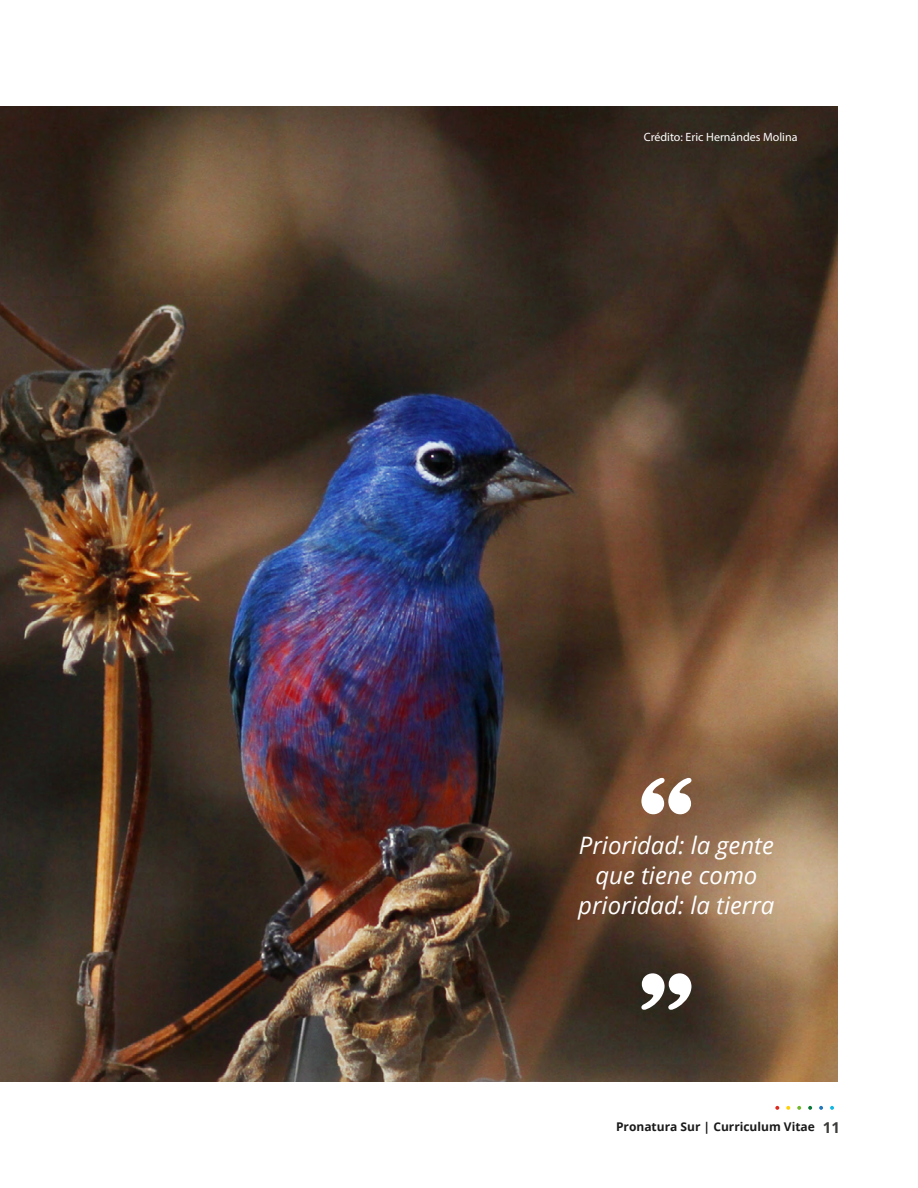
<style>
.page{position:relative;width:918px;height:1188px;background:#fff}
.page>*{position:absolute;margin:0;border:0;box-sizing:border-box;transform-origin:0 0}
.t1{font:italic 24px/30px "Open Sans";color:#fff;text-align:center}
.t2{font:700 12px "Open Sans";color:#1a1a1a}
.t3{font:12px "Myriad Pro";color:#fff}
.s1{font-size:15px;color:#3c3c3b}
</style>
<div class="page">
<svg style="left:775px;top:1106px;width:4px;height:4px"></svg>
<svg style="left:786px;top:1106px;width:4px;height:4px"></svg>
<svg style="left:797px;top:1106px;width:4px;height:4px"></svg>
<svg style="left:808px;top:1106px;width:4px;height:4px"></svg>
<svg style="left:819px;top:1106px;width:4px;height:4px"></svg>
<svg style="left:830px;top:1106px;width:4px;height:4px"></svg>
<img style="left:0;top:106px;width:838px;height:976px">
<svg style="left:641px;top:778px;width:50px;height:36px"></svg>
<svg style="left:641px;top:973px;width:50px;height:37px"></svg>
<p class="t3" style="left:644px;top:129px;width:155px">Crédito: Eric Hernándes Molina</p>
<p class="t1" style="left:578px;top:829px;width:198px">Prioridad: la gente que tiene como prioridad: la tierra</p>
<p class="t2" style="left:616px;top:1119px;width:225px">Pronatura Sur | Curriculum Vitae <span class="s1">11</span></p>
</div>
